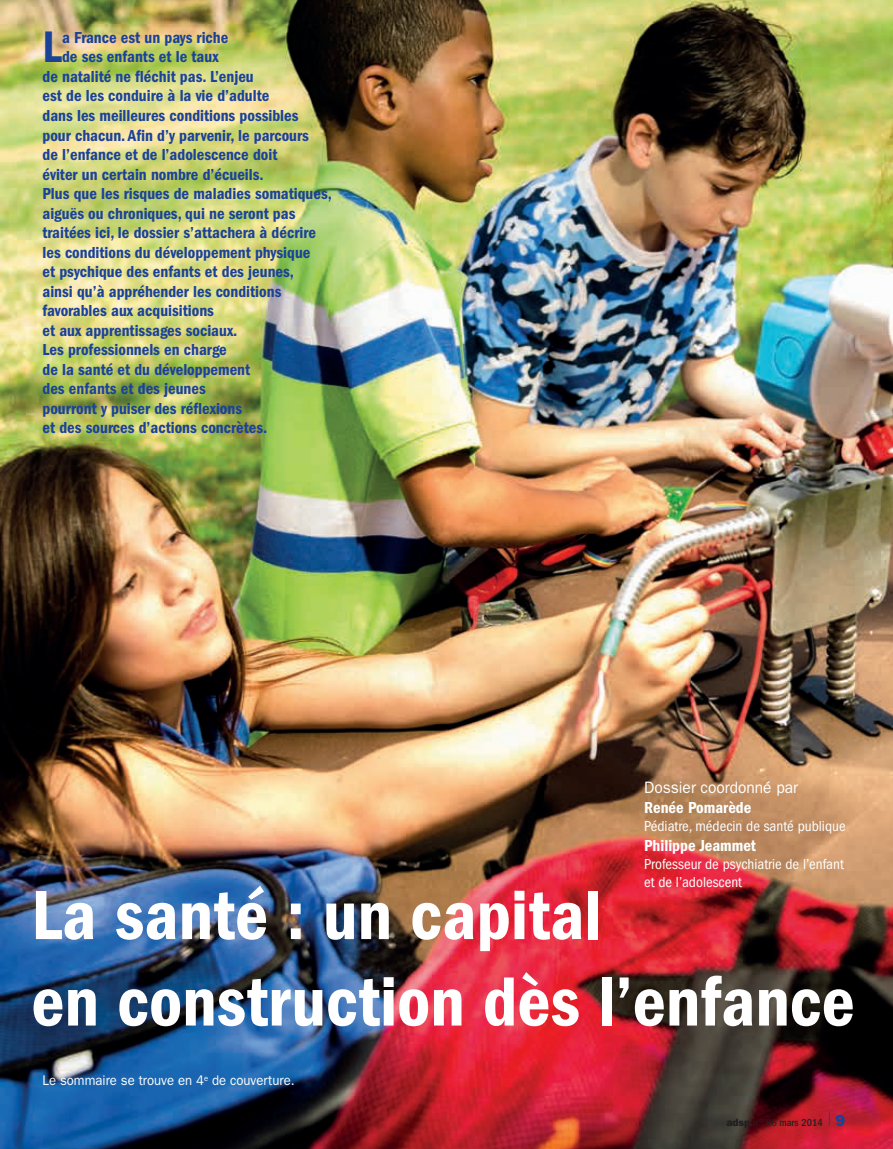
<style>
.page{position:relative;width:893px;height:1149px;background:#fff}
.page>*{position:absolute;margin:0;border:0;box-sizing:border-box;transform-origin:0 0}
.t1{font:72px/86.4px "ITC Franklin Gothic Std Dm Cd";color:#fff}
.t2{font:45.75px "ITC Franklin Gothic Std Dm Cd";color:#1b4299}
.t3{font:16.5px "ITC Franklin Gothic Std Dm Cd";color:#1b4299}
.t4{font:16.5px "ITC Franklin Gothic Std Dm Cd";color:#fff}
.t5{font:16.5px "ITC Franklin Gothic Std";color:#fff;scale:.94 1}
.t6{font:condensed 15px/18px "ITC Franklin Gothic Std";color:#fff}
.t7{font:13.95px "ITC Franklin Gothic Std";color:#fff;scale:.94 1}
.t8{font:500 condensed 10.5px "ITC Franklin Gothic Std";color:#231f20}
.s1{font-family:"ITC Franklin Gothic Std Hvy";font-weight:400;font-stretch:normal}
.s2{font-weight:400}
.s3{font-family:"ITC Franklin Gothic Std Hvy";font-weight:400;font-stretch:normal;font-size:16.2px;color:#1b4299}
</style>
<div class="page">
<img style="left:0;top:0;width:893px;height:1148px">
<svg style="left:829px;top:1111px;width:1px;height:14px"></svg>
<h2 class="t2" style="left:43px;top:21px;width:21px">L</h2>
<p class="t3" style="left:62px;top:28px;width:168px">a France est un pays riche</p>
<p class="t3" style="left:62px;top:47px;width:158px">de ses enfants et le taux</p>
<p class="t3" style="left:43px;top:67px;width:213px">de natalité ne fléchit pas. L’enjeu</p>
<p class="t3" style="left:43px;top:86px;width:228px">est de les conduire à la vie d’adulte</p>
<p class="t3" style="left:43px;top:106px;width:258px">dans les meilleures conditions possibles</p>
<p class="t3" style="left:43px;top:126px;width:268px">pour chacun. Afin d’y parvenir, le parcours</p>
<p class="t3" style="left:43px;top:145px;width:237px">de l’enfance et de l’adolescence doit</p>
<p class="t3" style="left:43px;top:165px;width:223px">éviter un certain nombre d’écueils.</p>
<p class="t3" style="left:43px;top:184px;width:291px">Plus que les risques de maladies somatiques,</p>
<p class="t3" style="left:43px;top:204px;width:254px">aiguës ou chroniques, qui ne seront pas</p>
<p class="t3" style="left:43px;top:223px;width:275px">traitées ici, le dossier s’attachera à décrire</p>
<p class="t3" style="left:43px;top:243px;width:269px">les conditions du développement physique</p>
<p class="t3" style="left:43px;top:262px;width:253px">et psychique des enfants et des jeunes,</p>
<p class="t3" style="left:43px;top:282px;width:240px">ainsi qu’à appréhender les conditions</p>
<p class="t3" style="left:43px;top:301px;width:173px">favorables aux acquisitions</p>
<p class="t3" style="left:43px;top:321px;width:196px">et aux apprentissages sociaux.</p>
<p class="t3" style="left:43px;top:340px;width:186px">Les professionnels en charge</p>
<p class="t3" style="left:43px;top:360px;width:209px">de la santé et du développement</p>
<p class="t3" style="left:43px;top:379px;width:165px">des enfants et des jeunes</p>
<p class="t3" style="left:43px;top:399px;width:201px">pourront y puiser des réflexions</p>
<p class="t3" style="left:43px;top:418px;width:226px">et des sources d’actions concrètes.</p>
<p class="t5" style="left:644px;top:777px;width:165px">Dossier coordonné par</p>
<p class="t4" style="left:644px;top:798px;width:109px">Renée Pomarède</p>
<p class="t6" style="left:644px;top:817px;width:203px">Pédiatre, médecin de santé publique</p>
<p class="t4" style="left:644px;top:836px;width:113px">Philippe Jeammet</p>
<p class="t6" style="left:644px;top:855px;width:201px">Professeur de psychiatrie de l’enfant et de l’adolescent</p>
<h1 class="t1" style="left:31px;top:872px;width:825px">La santé : un capital<br>en construction dès l’enfance</h1>
<p class="t7" style="left:42px;top:1072px;width:270px">Le sommaire se trouve en 4<sup>e</sup> de couverture.</p>
<p class="t8" style="left:727px;top:1115px;width:120px"><span class="s1">adsp</span> <span class="s2">n° 86</span> mars 2014 <span class="s3">9</span></p>
</div>
